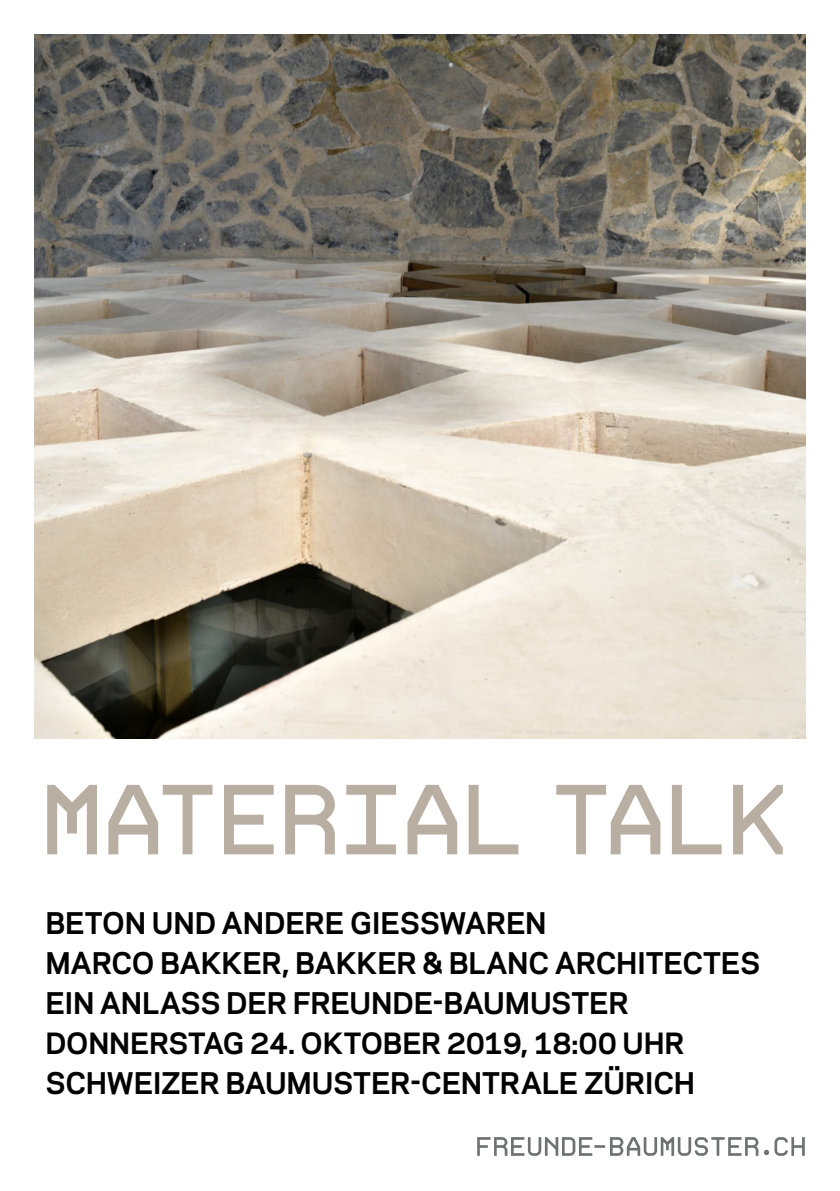
<style>
.page{position:relative;width:840px;height:1191px;background:#fff}
.page>*{position:absolute;margin:0;border:0;box-sizing:border-box;transform-origin:0 0}
.t1{font:97px "Auto Scape";letter-spacing:-.02em;color:#b8aea2}
.t2{font:700 28px/40px "Galaxie Polaris";letter-spacing:-.01em;color:#000}
.t3{font:700 27.6px "Galaxie Polaris";letter-spacing:-.01em;color:#000}
</style>
<div class="page">
<img style="left:34px;top:34px;width:771px;height:704px">
<svg style="left:477px;top:1137px;width:327px;height:18px"></svg>
<h1 class="t1" style="left:45px;top:763px;width:750px">MATERIAL TALK</h1>
<p class="t2" style="left:45px;top:902px;width:716px">BETON UND ANDERE GIESSWAREN<br>MARCO BAKKER, BAKKER &amp; BLANC ARCHITECTES<br>EIN ANLASS DER FREUNDE-BAUMUSTER</p>
<p class="t3" style="left:45px;top:1023px;width:640px">DONNERSTAG 24. OKTOBER 2019, 18:00 UHR</p>
<p class="t2" style="left:45px;top:1062px;width:651px">SCHWEIZER BAUMUSTER-CENTRALE ZÜRICH</p>
</div>
